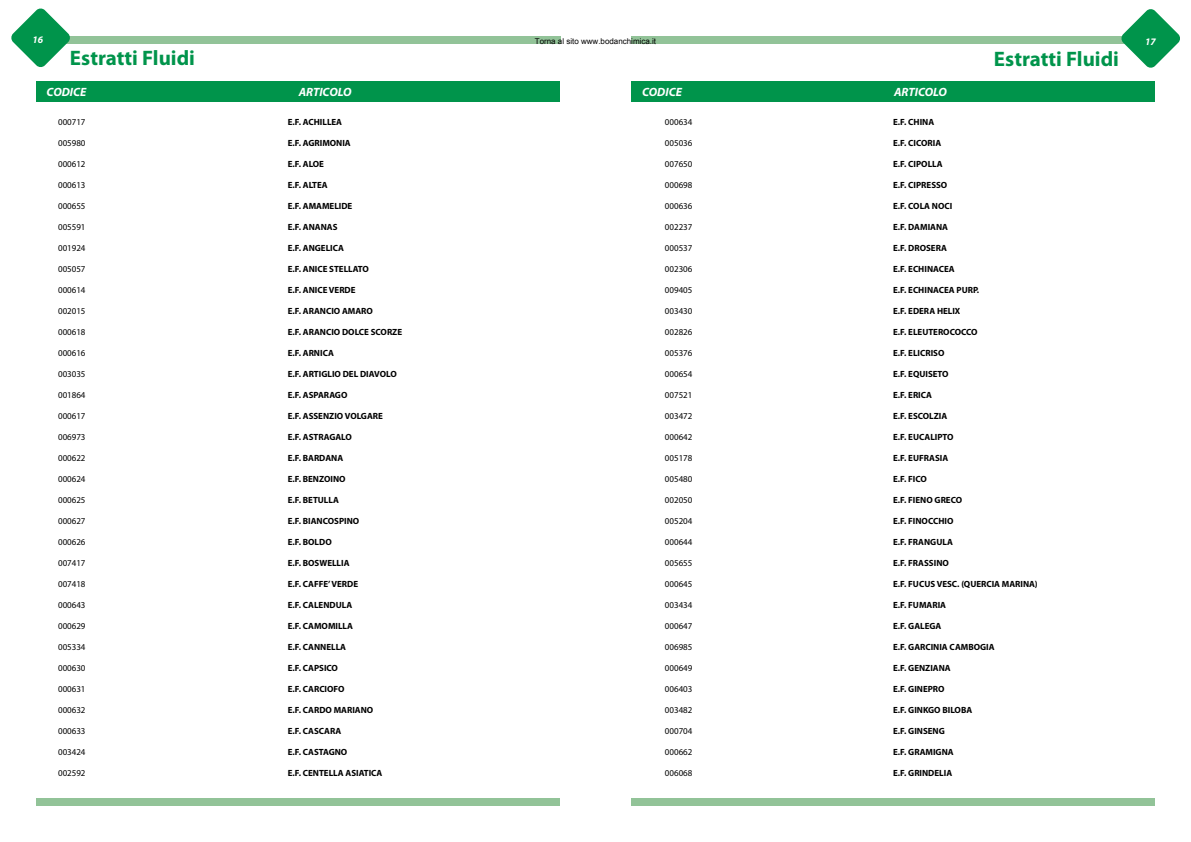
<style>
.page{position:relative;width:1191px;height:842px;background:#fff}
.page>*{position:absolute;margin:0;border:0;box-sizing:border-box;transform-origin:0 0}
.t1{font:700 21px "Myriad Pro";color:#00944b}
.t2{font:italic 700 12px "Myriad Pro";color:#fff}
.t3{font:italic 700 10px "Myriad Pro";color:#fff}
.t4{font:700 9px "Myriad Pro";color:#000}
.t5{font:9px "Myriad Pro";color:#000}
.t6{font:8px "Arial";color:#000}
</style>
<div class="page">
<div style="left:631px;top:36px;width:505px;height:8px;background:#92c398"></div>
<svg style="left:1121px;top:9px;width:59px;height:59px"></svg>
<div style="left:631px;top:81px;width:524px;height:20px;background:#00944b"></div>
<div style="left:631px;top:798px;width:524px;height:8px;background:#92c398"></div>
<div style="left:56px;top:36px;width:504px;height:8px;background:#92c398"></div>
<svg style="left:11px;top:8px;width:59px;height:59px"></svg>
<div style="left:36px;top:81px;width:523px;height:20px;background:#00944b"></div>
<div style="left:36px;top:798px;width:523px;height:8px;background:#92c398"></div>
<p class="t3" style="left:33px;top:33px;width:12px">16</p>
<p class="t6" style="left:535px;top:36px;width:123px">Torna al sito www.bodanchimica.it</p>
<p class="t3" style="left:1145px;top:35px;width:12px">17</p>
<h1 class="t1" style="left:70px;top:45px;width:126px">Estratti Fluidi</h1>
<h1 class="t1" style="left:994px;top:45px;width:126px">Estratti Fluidi</h1>
<h2 class="t2" style="left:47px;top:84px;width:41px">CODICE</h2>
<h2 class="t2" style="left:299px;top:84px;width:54px">ARTICOLO</h2>
<h2 class="t2" style="left:642px;top:84px;width:41px">CODICE</h2>
<h2 class="t2" style="left:894px;top:84px;width:54px">ARTICOLO</h2>
<p class="t5" style="left:58px;top:117px;width:29px">000717</p>
<p class="t5" style="left:58px;top:138px;width:29px">005980</p>
<p class="t5" style="left:58px;top:159px;width:29px">000612</p>
<p class="t5" style="left:58px;top:180px;width:29px">000613</p>
<p class="t5" style="left:58px;top:201px;width:29px">000655</p>
<p class="t5" style="left:58px;top:222px;width:29px">005591</p>
<p class="t5" style="left:58px;top:243px;width:29px">001924</p>
<p class="t5" style="left:58px;top:264px;width:29px">005057</p>
<p class="t5" style="left:58px;top:285px;width:29px">000614</p>
<p class="t5" style="left:58px;top:306px;width:29px">002015</p>
<p class="t5" style="left:58px;top:326px;width:29px">000618</p>
<p class="t5" style="left:58px;top:347px;width:29px">000616</p>
<p class="t5" style="left:58px;top:368px;width:29px">003035</p>
<p class="t5" style="left:58px;top:389px;width:29px">001864</p>
<p class="t5" style="left:58px;top:410px;width:29px">000617</p>
<p class="t5" style="left:58px;top:431px;width:29px">006973</p>
<p class="t5" style="left:58px;top:452px;width:29px">000622</p>
<p class="t5" style="left:58px;top:473px;width:29px">000624</p>
<p class="t5" style="left:58px;top:494px;width:29px">000625</p>
<p class="t5" style="left:58px;top:515px;width:29px">000627</p>
<p class="t5" style="left:58px;top:536px;width:29px">000626</p>
<p class="t5" style="left:58px;top:557px;width:29px">007417</p>
<p class="t5" style="left:58px;top:578px;width:29px">007418</p>
<p class="t5" style="left:58px;top:599px;width:29px">000643</p>
<p class="t5" style="left:58px;top:620px;width:29px">000629</p>
<p class="t5" style="left:58px;top:641px;width:29px">005334</p>
<p class="t5" style="left:58px;top:662px;width:29px">000630</p>
<p class="t5" style="left:58px;top:683px;width:29px">000631</p>
<p class="t5" style="left:58px;top:704px;width:29px">000632</p>
<p class="t5" style="left:58px;top:725px;width:29px">000633</p>
<p class="t5" style="left:58px;top:746px;width:29px">003424</p>
<p class="t5" style="left:58px;top:767px;width:29px">002592</p>
<p class="t4" style="left:288px;top:116px;width:56px">E.F. ACHILLEA</p>
<p class="t4" style="left:288px;top:137px;width:64px">E.F. AGRIMONIA</p>
<p class="t4" style="left:288px;top:158px;width:38px">E.F. ALOE</p>
<p class="t4" style="left:288px;top:179px;width:41px">E.F. ALTEA</p>
<p class="t4" style="left:288px;top:200px;width:66px">E.F. AMAMELIDE</p>
<p class="t4" style="left:288px;top:221px;width:51px">E.F. ANANAS</p>
<p class="t4" style="left:288px;top:242px;width:58px">E.F. ANGELICA</p>
<p class="t4" style="left:288px;top:263px;width:83px">E.F. ANICE STELLATO</p>
<p class="t4" style="left:288px;top:284px;width:69px">E.F. ANICE VERDE</p>
<p class="t4" style="left:288px;top:305px;width:87px">E.F. ARANCIO AMARO</p>
<p class="t4" style="left:288px;top:326px;width:116px">E.F. ARANCIO DOLCE SCORZE</p>
<p class="t4" style="left:288px;top:347px;width:48px">E.F. ARNICA</p>
<p class="t4" style="left:288px;top:368px;width:110px">E.F. ARTIGLIO DEL DIAVOLO</p>
<p class="t4" style="left:288px;top:389px;width:61px">E.F. ASPARAGO</p>
<p class="t4" style="left:288px;top:410px;width:97px">E.F. ASSENZIO VOLGARE</p>
<p class="t4" style="left:288px;top:431px;width:66px">E.F. ASTRAGALO</p>
<p class="t4" style="left:288px;top:452px;width:57px">E.F. BARDANA</p>
<p class="t4" style="left:288px;top:473px;width:59px">E.F. BENZOINO</p>
<p class="t4" style="left:288px;top:494px;width:53px">E.F. BETULLA</p>
<p class="t4" style="left:288px;top:515px;width:73px">E.F. BIANCOSPINO</p>
<p class="t4" style="left:288px;top:536px;width:45px">E.F. BOLDO</p>
<p class="t4" style="left:288px;top:557px;width:63px">E.F. BOSWELLIA</p>
<p class="t4" style="left:288px;top:578px;width:72px">E.F. CAFFE’ VERDE</p>
<p class="t4" style="left:288px;top:599px;width:66px">E.F. CALENDULA</p>
<p class="t4" style="left:288px;top:620px;width:67px">E.F. CAMOMILLA</p>
<p class="t4" style="left:288px;top:641px;width:60px">E.F. CANNELLA</p>
<p class="t4" style="left:288px;top:662px;width:52px">E.F. CAPSICO</p>
<p class="t4" style="left:288px;top:683px;width:58px">E.F. CARCIOFO</p>
<p class="t4" style="left:288px;top:704px;width:87px">E.F. CARDO MARIANO</p>
<p class="t4" style="left:288px;top:725px;width:55px">E.F. CASCARA</p>
<p class="t4" style="left:288px;top:746px;width:61px">E.F. CASTAGNO</p>
<p class="t4" style="left:288px;top:767px;width:96px">E.F. CENTELLA ASIATICA</p>
<p class="t4" style="left:893px;top:116px;width:42px">E.F. CHINA</p>
<p class="t4" style="left:893px;top:137px;width:49px">E.F. CICORIA</p>
<p class="t4" style="left:893px;top:158px;width:51px">E.F. CIPOLLA</p>
<p class="t4" style="left:893px;top:179px;width:56px">E.F. CIPRESSO</p>
<p class="t4" style="left:893px;top:200px;width:61px">E.F. COLA NOCI</p>
<p class="t4" style="left:893px;top:221px;width:56px">E.F. DAMIANA</p>
<p class="t4" style="left:893px;top:242px;width:55px">E.F. DROSERA</p>
<p class="t4" style="left:893px;top:263px;width:63px">E.F. ECHINACEA</p>
<p class="t4" style="left:893px;top:284px;width:87px">E.F. ECHINACEA PURP.</p>
<p class="t4" style="left:893px;top:305px;width:69px">E.F. EDERA HELIX</p>
<p class="t4" style="left:893px;top:326px;width:86px">E.F. ELEUTEROCOCCO</p>
<p class="t4" style="left:893px;top:347px;width:53px">E.F. ELICRISO</p>
<p class="t4" style="left:893px;top:368px;width:57px">E.F. EQUISETO</p>
<p class="t4" style="left:893px;top:389px;width:40px">E.F. ERICA</p>
<p class="t4" style="left:893px;top:410px;width:56px">E.F. ESCOLZIA</p>
<p class="t4" style="left:893px;top:431px;width:62px">E.F. EUCALIPTO</p>
<p class="t4" style="left:893px;top:452px;width:56px">E.F. EUFRASIA</p>
<p class="t4" style="left:893px;top:473px;width:35px">E.F. FICO</p>
<p class="t4" style="left:893px;top:494px;width:70px">E.F. FIENO GRECO</p>
<p class="t4" style="left:893px;top:515px;width:62px">E.F. FINOCCHIO</p>
<p class="t4" style="left:893px;top:536px;width:61px">E.F. FRANGULA</p>
<p class="t4" style="left:893px;top:557px;width:57px">E.F. FRASSINO</p>
<p class="t4" style="left:893px;top:578px;width:146px">E.F. FUCUS VESC. (QUERCIA MARINA)</p>
<p class="t4" style="left:893px;top:599px;width:54px">E.F. FUMARIA</p>
<p class="t4" style="left:893px;top:620px;width:50px">E.F. GALEGA</p>
<p class="t4" style="left:893px;top:641px;width:103px">E.F. GARCINIA CAMBOGIA</p>
<p class="t4" style="left:893px;top:662px;width:59px">E.F. GENZIANA</p>
<p class="t4" style="left:893px;top:683px;width:53px">E.F. GINEPRO</p>
<p class="t4" style="left:893px;top:704px;width:80px">E.F. GINKGO BILOBA</p>
<p class="t4" style="left:893px;top:725px;width:53px">E.F. GINSENG</p>
<p class="t4" style="left:893px;top:746px;width:62px">E.F. GRAMIGNA</p>
<p class="t4" style="left:893px;top:767px;width:60px">E.F. GRINDELIA</p>
<p class="t5" style="left:665px;top:117px;width:29px">000634</p>
<p class="t5" style="left:665px;top:138px;width:29px">005036</p>
<p class="t5" style="left:665px;top:159px;width:29px">007650</p>
<p class="t5" style="left:665px;top:180px;width:29px">000698</p>
<p class="t5" style="left:665px;top:201px;width:29px">000636</p>
<p class="t5" style="left:665px;top:222px;width:29px">002237</p>
<p class="t5" style="left:665px;top:243px;width:29px">000537</p>
<p class="t5" style="left:665px;top:264px;width:29px">002306</p>
<p class="t5" style="left:665px;top:285px;width:29px">009405</p>
<p class="t5" style="left:665px;top:306px;width:29px">003430</p>
<p class="t5" style="left:665px;top:327px;width:29px">002826</p>
<p class="t5" style="left:665px;top:348px;width:29px">005376</p>
<p class="t5" style="left:665px;top:369px;width:29px">000654</p>
<p class="t5" style="left:665px;top:390px;width:29px">007521</p>
<p class="t5" style="left:665px;top:411px;width:29px">003472</p>
<p class="t5" style="left:665px;top:432px;width:29px">000642</p>
<p class="t5" style="left:665px;top:453px;width:29px">005178</p>
<p class="t5" style="left:665px;top:474px;width:29px">005480</p>
<p class="t5" style="left:665px;top:495px;width:29px">002050</p>
<p class="t5" style="left:665px;top:516px;width:29px">005204</p>
<p class="t5" style="left:665px;top:537px;width:29px">000644</p>
<p class="t5" style="left:665px;top:558px;width:29px">005655</p>
<p class="t5" style="left:665px;top:579px;width:29px">000645</p>
<p class="t5" style="left:665px;top:600px;width:29px">003434</p>
<p class="t5" style="left:665px;top:621px;width:29px">000647</p>
<p class="t5" style="left:665px;top:641px;width:29px">006985</p>
<p class="t5" style="left:665px;top:662px;width:29px">000649</p>
<p class="t5" style="left:665px;top:683px;width:29px">006403</p>
<p class="t5" style="left:665px;top:704px;width:29px">003482</p>
<p class="t5" style="left:665px;top:725px;width:29px">000704</p>
<p class="t5" style="left:665px;top:746px;width:29px">000662</p>
<p class="t5" style="left:665px;top:767px;width:29px">006068</p>
</div>
